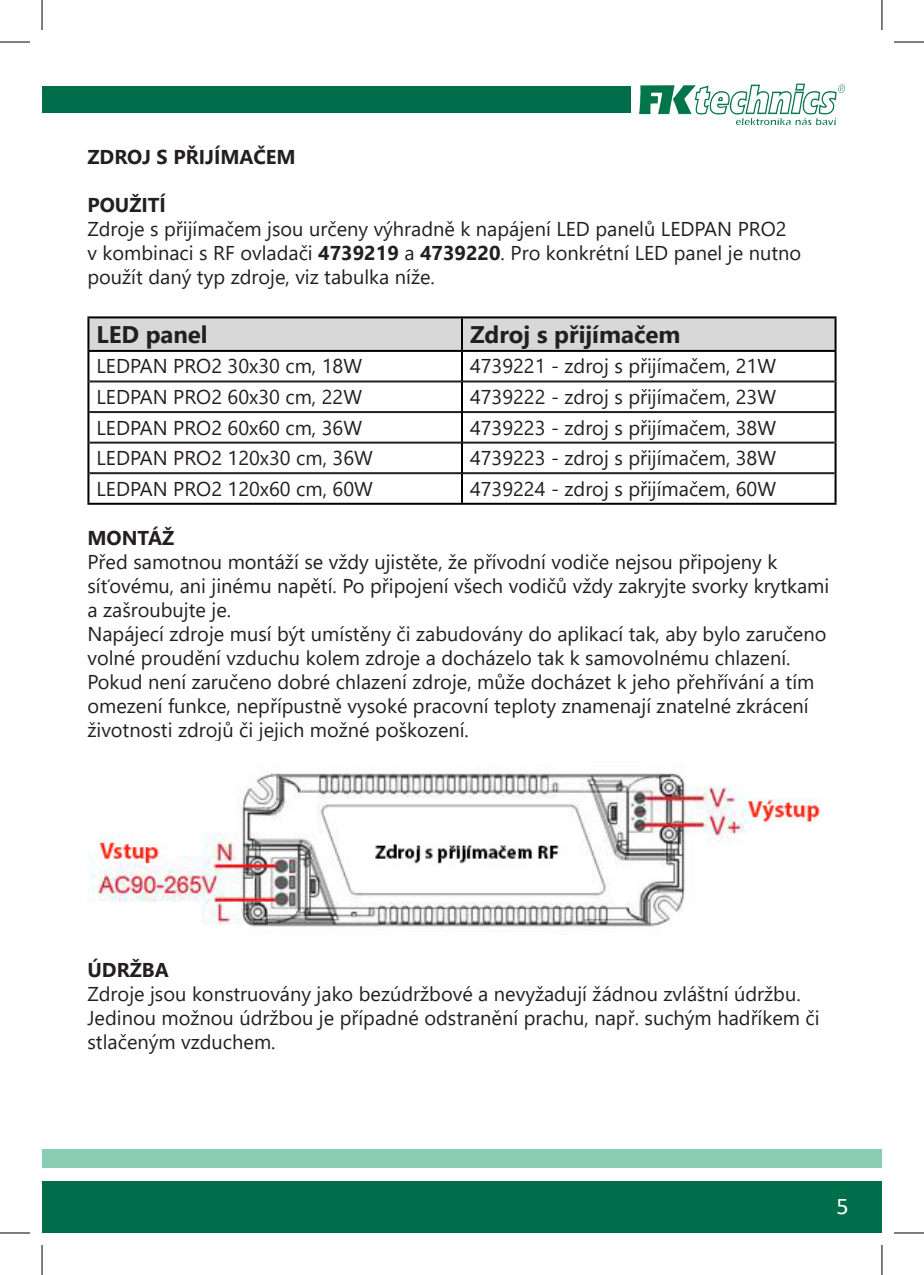
<style>
.page{position:relative;width:924px;height:1275px;background:#fff}
.page>*{position:absolute;margin:0;border:0;box-sizing:border-box;transform-origin:0 0}
.t1{font:700 24px "Segoe UI";color:#231f20}
.t2{font:24px "Calibri";color:#fff}
.t3{font:20px/24px "Segoe UI";color:#231f20}
.t4{font:700 20px "Segoe UI";color:#231f20}
.s1{font-weight:700}
</style>
<div class="page">
<div style="left:42px;top:86px;width:587px;height:26px;background:#006e4a"></div>
<img style="left:630px;top:83px;width:215px;height:42px">
<div style="left:42px;top:1182px;width:839px;height:51px;background:#006e4a"></div>
<div style="left:42px;top:1149px;width:839px;height:18px;background:#89ceb4"></div>
<div style="left:89px;top:318px;width:745px;height:32px;background:#d8d8d8"></div>
<hr style="left:89px;top:380px;width:372px;height:2px;background:#231f20">
<hr style="left:463px;top:380px;width:371px;height:2px;background:#231f20">
<hr style="left:89px;top:411px;width:372px;height:2px;background:#231f20">
<hr style="left:463px;top:411px;width:371px;height:2px;background:#231f20">
<hr style="left:89px;top:441px;width:372px;height:2px;background:#231f20">
<hr style="left:463px;top:441px;width:371px;height:2px;background:#231f20">
<hr style="left:89px;top:472px;width:372px;height:2px;background:#231f20">
<hr style="left:463px;top:472px;width:371px;height:2px;background:#231f20">
<hr style="left:87px;top:352px;width:2px;height:29px;background:#000">
<hr style="left:461px;top:352px;width:2px;height:29px;background:#000">
<hr style="left:834px;top:352px;width:2px;height:29px;background:#000">
<hr style="left:87px;top:381px;width:2px;height:31px;background:#000">
<hr style="left:461px;top:381px;width:2px;height:31px;background:#000">
<hr style="left:834px;top:381px;width:2px;height:31px;background:#000">
<hr style="left:87px;top:412px;width:2px;height:30px;background:#000">
<hr style="left:461px;top:412px;width:2px;height:30px;background:#000">
<hr style="left:834px;top:412px;width:2px;height:30px;background:#000">
<hr style="left:87px;top:442px;width:2px;height:31px;background:#000">
<hr style="left:461px;top:442px;width:2px;height:31px;background:#000">
<hr style="left:834px;top:442px;width:2px;height:31px;background:#000">
<hr style="left:87px;top:473px;width:2px;height:30px;background:#000">
<hr style="left:461px;top:473px;width:2px;height:30px;background:#000">
<hr style="left:834px;top:473px;width:2px;height:30px;background:#000">
<hr style="left:87px;top:503px;width:375px;height:2px;background:#000">
<hr style="left:462px;top:503px;width:374px;height:2px;background:#000">
<hr style="left:87px;top:316px;width:375px;height:2px;background:#000">
<hr style="left:87px;top:318px;width:2px;height:32px;background:#000">
<hr style="left:462px;top:316px;width:374px;height:2px;background:#000">
<hr style="left:461px;top:318px;width:2px;height:32px;background:#000">
<hr style="left:834px;top:318px;width:2px;height:32px;background:#000">
<hr style="left:87px;top:350px;width:375px;height:2px;background:#000">
<hr style="left:462px;top:350px;width:374px;height:2px;background:#000">
<img style="left:87px;top:770px;width:734px;height:157px">
<hr style="left:0;top:42px;width:30px;height:1px;background:#000">
<hr style="left:893px;top:42px;width:30px;height:1px;background:#000">
<hr style="left:0;top:1232px;width:30px;height:1px;background:#000">
<hr style="left:893px;top:1232px;width:30px;height:1px;background:#000">
<hr style="left:42px;top:0;width:1px;height:30px;background:#000">
<hr style="left:42px;top:1245px;width:1px;height:30px;background:#000">
<hr style="left:881px;top:0;width:1px;height:30px;background:#000">
<hr style="left:881px;top:1245px;width:1px;height:30px;background:#000">
<p class="t4" style="left:87px;top:138px;width:210px">ZDROJ S PŘIJÍMAČEM</p>
<p class="t4" style="left:87px;top:186px;width:80px">POUŽITÍ</p>
<p class="t3" style="left:87px;top:215px;width:715px">Zdroje s přijímačem jsou určeny výhradně k napájení LED panelů LEDPAN PRO2<br>v kombinaci s RF ovladači <span class="s1">4739219</span> a <span class="s1">4739220</span>. Pro konkrétní LED panel je nutno použít daný typ zdroje, viz tabulka níže.</p>
<p class="t1" style="left:96px;top:312px;width:113px">LED panel</p>
<p class="t1" style="left:470px;top:312px;width:212px">Zdroj s přijímačem</p>
<p class="t3" style="left:96px;top:352px;width:267px">LEDPAN PRO2 30x30 cm, 18W</p>
<p class="t3" style="left:470px;top:352px;width:307px">4739221 - zdroj s přijímačem, 21W</p>
<p class="t3" style="left:96px;top:383px;width:267px">LEDPAN PRO2 60x30 cm, 22W</p>
<p class="t3" style="left:470px;top:383px;width:307px">4739222 - zdroj s přijímačem, 23W</p>
<p class="t3" style="left:96px;top:414px;width:267px">LEDPAN PRO2 60x60 cm, 36W</p>
<p class="t3" style="left:470px;top:414px;width:307px">4739223 - zdroj s přijímačem, 38W</p>
<p class="t3" style="left:96px;top:444px;width:278px">LEDPAN PRO2 120x30 cm, 36W</p>
<p class="t3" style="left:470px;top:444px;width:307px">4739223 - zdroj s přijímačem, 38W</p>
<p class="t3" style="left:96px;top:475px;width:278px">LEDPAN PRO2 120x60 cm, 60W</p>
<p class="t3" style="left:470px;top:475px;width:307px">4739224 - zdroj s přijímačem, 60W</p>
<p class="t4" style="left:87px;top:519px;width:88px">MONTÁŽ</p>
<p class="t3" style="left:87px;top:548px;width:743px">Před samotnou montáží se vždy ujistěte, že přívodní vodiče nejsou připojeny k síťovému, ani jinému napětí. Po připojení všech vodičů vždy zakryjte svorky krytkami a zašroubujte je.</p>
<p class="t3" style="left:87px;top:620px;width:740px">Napájecí zdroje musí být umístěny či zabudovány do aplikací tak, aby bylo zaručeno volné proudění vzduchu kolem zdroje a docházelo tak k samovolnému chlazení.<br>Pokud není zaručeno dobré chlazení zdroje, může docházet k jeho přehřívání a tím omezení funkce, nepřípustně vysoké pracovní teploty znamenají znatelné zkrácení životnosti zdrojů či jejich možné poškození.</p>
<p class="t4" style="left:87px;top:951px;width:83px">ÚDRŽBA</p>
<p class="t3" style="left:87px;top:980px;width:733px">Zdroje jsou konstruovány jako bezúdržbové a nevyžadují žádnou zvláštní údržbu.<br>Jedinou možnou údržbou je případné odstranění prachu, např. suchým hadříkem či stlačeným vzduchem.</p>
<p class="t2" style="left:836px;top:1189px;width:14px">5</p>
</div>
